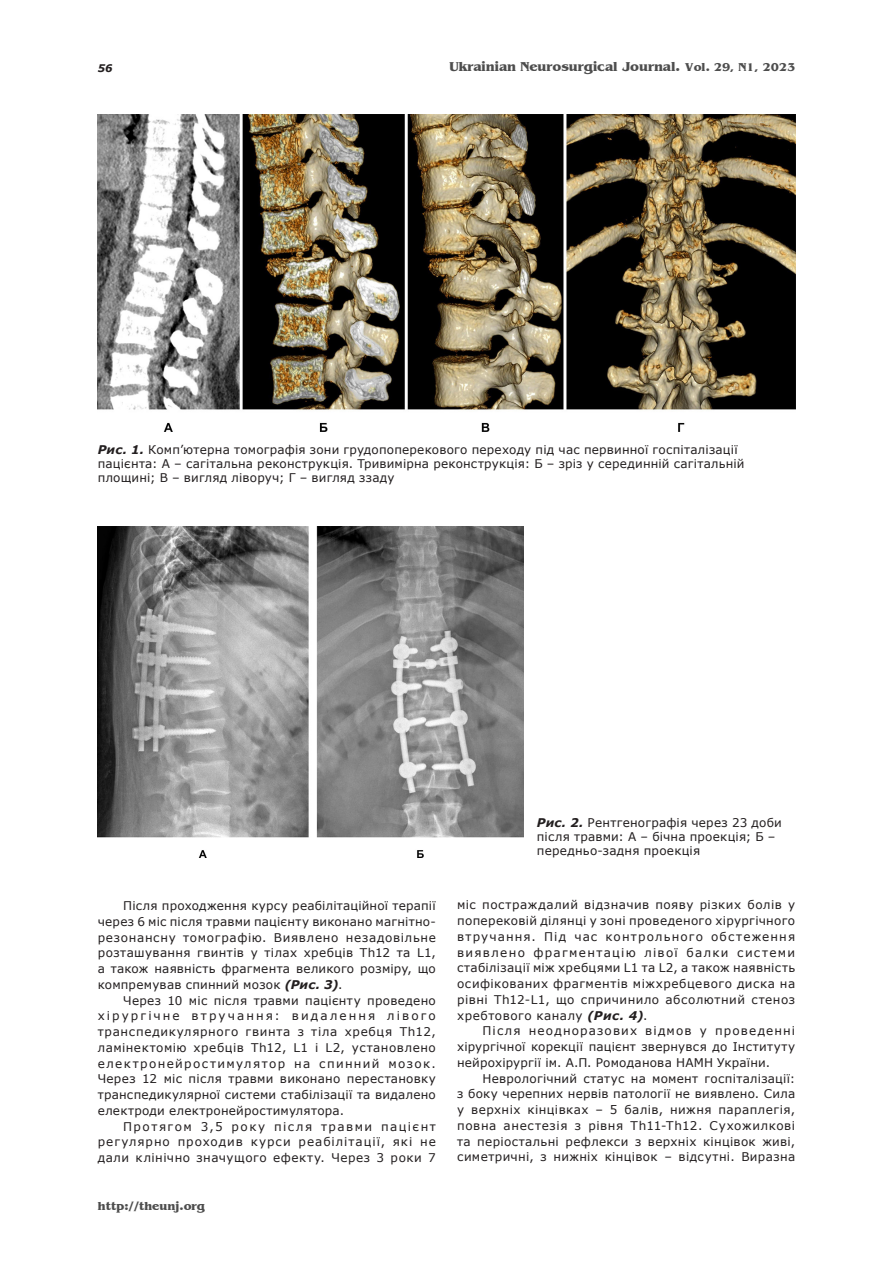
<style>
.page{position:relative;width:893px;height:1276px;background:#fff}
.page>*{position:absolute;margin:0;border:0;box-sizing:border-box;transform-origin:0 0}
.t1{font:700 13.5px "Benguiat";color:#4d4d4d}
._092_Body_ua{font:12px/15.8px "Verdana";letter-spacing:.025em;color:#231f20;text-align:justify}
._112_Ris_pidpys{font:12px/14.4px "Verdana";letter-spacing:.015em;color:#231f20}
.t2{font:700 12px "Benguiat";color:#4d4d4d}
.t3{font:italic 700 10.5px "Verdana";color:#231f20}
.s1{font-size:12px}
.s2{font-weight:700;font-style:italic}
</style>
<div class="page">
<img style="left:98px;top:115px;width:697px;height:316px">
<img style="left:98px;top:526px;width:425px;height:331px">
<p class="t3" style="left:98px;top:61px;width:16px">56</p>
<p class="t1" style="left:450px;top:59px;width:347px">Ukrainian Neurosurgical Journal. <span class="s1">Vol. 29, N1, 2023</span></p>
<p class="_112_Ris_pidpys" style="left:98px;top:442px;width:648px"><span class="s2">Рис. 1.</span> Комп’ютерна томографія зони грудопоперекового переходу під час первинної госпіталізації пацієнта: А – сагітальна реконструкція. Тривимірна реконструкція: Б – зріз у серединній сагітальній площині; В – вигляд ліворуч; Г – вигляд ззаду</p>
<p class="_092_Body_ua" style="left:98px;top:898px;width:340px;text-indent:26px">Після проходження курсу реабілітаційної терапії через 6 міс після травми пацієнту виконано магнітно&shy;резонансну томографію. Виявлено незадовільне розташування гвинтів у тілах хребців Th12 та L1, а також наявність фрагмента великого розміру, що компремував спинний мозок <span class="s2">(Рис. 3)</span>.</p>
<p class="_092_Body_ua" style="left:98px;top:992px;width:340px;text-indent:26px">Через 10 міс після травми пацієнту проведено хірургічне втручання: видалення лівого транспедикулярного гвинта з тіла хребця Th12, ламінектомію хребців Th12, L1 і L2, установлено електронейростимулятор на спинний мозок.<br>Через 12 міс після травми виконано перестановку транспедикулярної системи стабілізації та видалено електроди електронейростимулятора.</p>
<p class="_092_Body_ua" style="left:98px;top:1118px;width:340px;text-indent:26px">Протягом 3,5 року після травми пацієнт регулярно проходив курси реабілітації, які не дали клінічно значущого ефекту. Через 3 роки 7</p>
<p class="t2" style="left:98px;top:1199px;width:109px">http://theunj.org</p>
<p class="_112_Ris_pidpys" style="left:537px;top:815px;width:247px"><span class="s2">Рис. 2.</span> Рентгенографія через 23 доби після травми: А – бічна проекція; Б – передньо-задня проекція</p>
<p class="_092_Body_ua" style="left:457px;top:897px;width:340px">міс постраждалий відзначив появу різких болів у поперековій ділянці у зоні проведеного хірургічного втручання. Під час контрольного обстеження виявлено фрагментацію лівої балки системи стабілізації між хребцями L1 та L2, а також наявність осифікованих фрагментів міжхребцевого диска на рівні Th12-L1, що спричинило абсолютний стеноз хребтового каналу <span class="s2">(Рис. 4)</span>.</p>
<p class="_092_Body_ua" style="left:457px;top:1023px;width:340px;text-indent:26px">Після неодноразових відмов у проведенні хірургічної корекції пацієнт звернувся до Інституту нейрохірургії ім. А.П. Ромоданова НАМН України.</p>
<p class="_092_Body_ua" style="left:457px;top:1070px;width:340px;text-indent:26px">Неврологічний статус на момент госпіталізації: з боку черепних нервів патології не виявлено. Сила у верхніх кінцівках – 5 балів, нижня параплегія, повна анестезія з рівня Th11-Th12. Сухожилкові та періостальні рефлекси з верхніх кінцівок живі, симетричні, з нижніх кінцівок – відсутні. Виразна</p>
</div>
